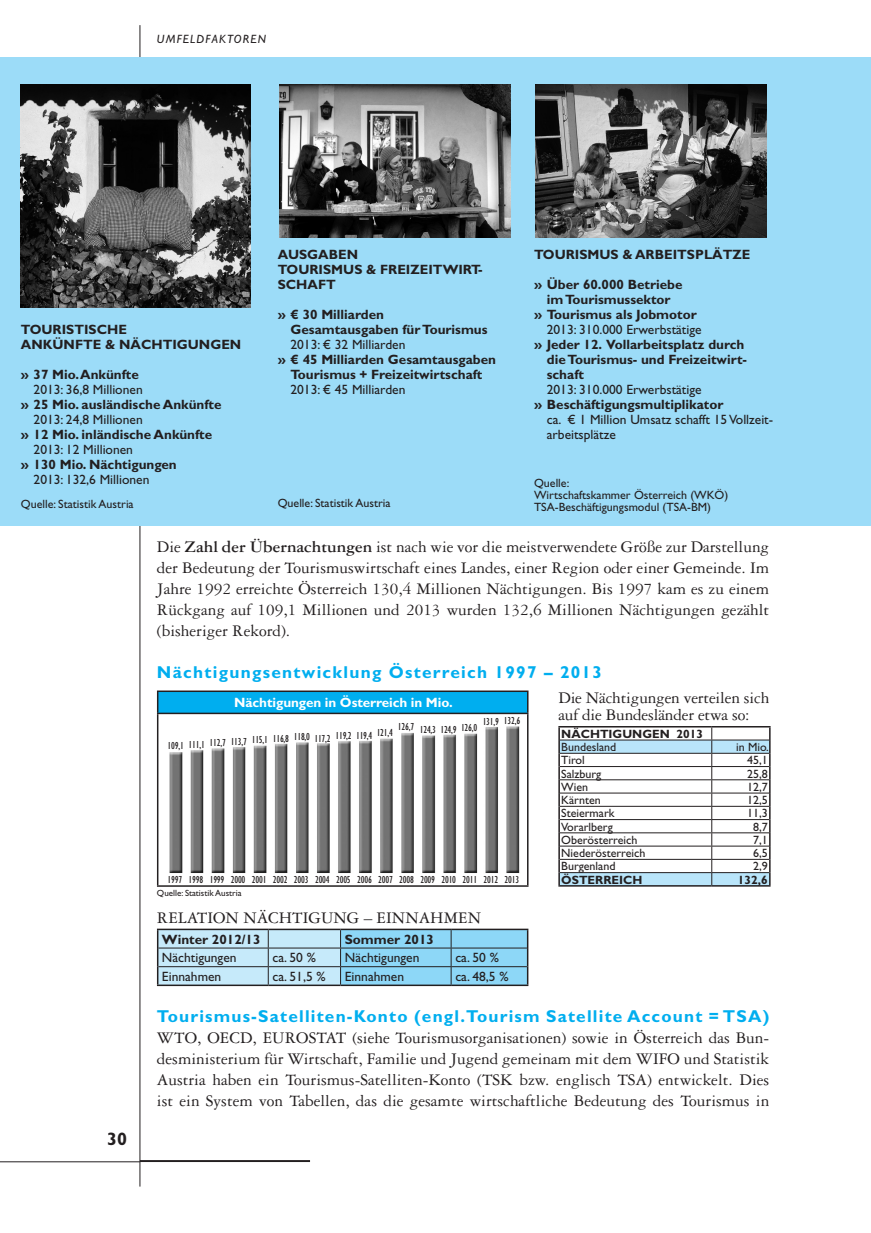
<style>
.page{position:relative;width:871px;height:1233px;background:#fff}
.page>*{position:absolute;margin:0;border:0;box-sizing:border-box;transform-origin:0 0}
.t1{font:700 18px "Gill Sans";color:#231f20}
.t2{font:17.25px/21px "Garamond 3 LT Std";color:#231f20;text-align:justify}
.t3{font:700 17.25px "Gill Sans";letter-spacing:.075em;color:#00aeef}
.t4{font:700 13.5px/15px "Gill Sans";color:#231f20}
.t5{font:13.5px/15px "Gill Sans";color:#231f20}
.t6{font:700 13.5px "Gill Sans";letter-spacing:-.005em;color:#fff}
.t7{font:12px/12px "Gill Sans";color:#231f20}
.t8{font:700 12px "Gill Sans";color:#231f20}
.t9{font:italic 12px "Gill Sans";letter-spacing:.1em;color:#231f20}
.t10{font:condensed 10.5px "Gill Sans";letter-spacing:-.02em;color:#231f20}
.t11{font:9px "Gill Sans";color:#231f20}
.s1{font-weight:700}
</style>
<div class="page">
<hr style="left:140px;top:25px;width:1px;height:1161px;background:#231f20">
<hr style="left:140px;top:1159px;width:170px;height:2px;background:#231f20">
<hr style="left:0;top:1161px;width:140px;height:1px;background:#231f20">
<hr style="left:558px;top:726px;width:154px;height:1px;background:#231f20">
<hr style="left:712px;top:726px;width:58px;height:1px;background:#231f20">
<hr style="left:558px;top:885px;width:154px;height:1px;background:#231f20">
<hr style="left:712px;top:885px;width:58px;height:1px;background:#231f20">
<svg style="left:558px;top:727px;width:212px;height:158px"></svg>
<hr style="left:157px;top:928px;width:111px;height:2px;background:#231f20">
<hr style="left:268px;top:928px;width:73px;height:2px;background:#231f20">
<hr style="left:341px;top:928px;width:110px;height:2px;background:#231f20">
<hr style="left:451px;top:928px;width:77px;height:2px;background:#231f20">
<hr style="left:157px;top:984px;width:111px;height:2px;background:#231f20">
<hr style="left:268px;top:984px;width:73px;height:2px;background:#231f20">
<hr style="left:341px;top:984px;width:110px;height:2px;background:#231f20">
<hr style="left:451px;top:984px;width:77px;height:2px;background:#231f20">
<svg style="left:157px;top:929px;width:371px;height:56px"></svg>
<div style="left:0;top:57px;width:871px;height:468px;background:#9cdcf8"></div>
<img style="left:21px;top:85px;width:229px;height:222px">
<img style="left:279px;top:85px;width:231px;height:153px">
<img style="left:535px;top:85px;width:232px;height:153px">
<div style="left:158px;top:691px;width:370px;height:22px;background:#00aeef"></div>
<hr style="left:157px;top:690px;width:371px;height:2px;background:#231f20">
<svg style="left:157px;top:692px;width:1px;height:20px"></svg>
<svg style="left:527px;top:692px;width:1px;height:20px"></svg>
<hr style="left:157px;top:712px;width:371px;height:2px;background:#231f20">
<hr style="left:157px;top:714px;width:1px;height:171px;background:#231f20">
<hr style="left:527px;top:714px;width:1px;height:171px;background:#231f20">
<hr style="left:157px;top:885px;width:371px;height:1px;background:#231f20">
<img style="left:169px;top:726px;width:351px;height:147px">
<p class="t9" style="left:157px;top:32px;width:111px">UMFELDFAKTOREN</p>
<p class="t4" style="left:21px;top:322px;width:132px;text-indent:41px">ISTISCHE<br>ANKÜNFTE &amp; NÄCHT</p>
<p class="t4" style="left:21px;top:322px;width:12px">TOUR</p>
<p class="t4" style="left:172px;top:337px;width:16px">IGUNGEN</p>
<p class="t4" style="left:21px;top:367px;width:119px">» 37 Mio. Ankünfte</p>
<p class="t5" style="left:34px;top:382px;width:111px">2013: 36,8 Millionen</p>
<p class="t4" style="left:21px;top:397px;width:202px">» 25 Mio. ausländische Ankünfte</p>
<p class="t5" style="left:34px;top:412px;width:111px">2013: 24,8 Millionen</p>
<p class="t4" style="left:21px;top:427px;width:193px">» 12 Mio. inländische Ankünfte</p>
<p class="t5" style="left:34px;top:442px;width:101px">2013: 12 Millionen</p>
<p class="t4" style="left:21px;top:457px;width:157px">» 130 Mio. Nächtigungen</p>
<p class="t5" style="left:34px;top:472px;width:117px">2013: 132,6 Millionen</p>
<p class="t7" style="left:21px;top:498px;width:114px">Quelle: Statistik Austria</p>
<p class="t4" style="left:278px;top:247px;width:21px">AUSG</p>
<p class="t4" style="left:318px;top:247px;width:21px">ABEN</p>
<p class="t4" style="left:278px;top:262px;width:12px">TOUR</p>
<p class="t4" style="left:319px;top:262px;width:16px">ISMUS</p>
<p class="t4" style="left:366px;top:262px;width:118px">&amp; FREIZEITWIRT-</p>
<p class="t4" style="left:278px;top:277px;width:11px">SCH</p>
<p class="t4" style="left:307px;top:277px;width:29px">AFT</p>
<p class="t4" style="left:290px;top:307px;width:199px;text-indent:-13px">» € 30 Milliarden<br>Gesamtausgaben für Tourismus</p>
<p class="t5" style="left:290px;top:337px;width:116px">2013: € 32 Milliarden</p>
<p class="t4" style="left:278px;top:352px;width:220px">» € 45 Milliarden Gesamtausgaben<br>Tourismus + Freizeitwirtschaft</p>
<p class="t5" style="left:290px;top:382px;width:116px">2013: € 45 Milliarden</p>
<p class="t7" style="left:278px;top:497px;width:114px">Quelle: Statistik Austria</p>
<p class="t4" style="left:534px;top:247px;width:12px">TOUR</p>
<p class="t4" style="left:575px;top:247px;width:16px">ISMUS</p>
<p class="t4" style="left:622px;top:247px;width:33px">&amp; ARBE</p>
<p class="t4" style="left:673px;top:247px;width:77px">ITSPLÄTZE</p>
<p class="t4" style="left:534px;top:277px;width:150px">» Über 60.000 Betriebe</p>
<p class="t4" style="left:547px;top:292px;width:125px">im Tourismussektor</p>
<p class="t4" style="left:534px;top:307px;width:164px">» Tourismus als Jobmotor</p>
<p class="t5" style="left:547px;top:322px;width:156px">2013: 310.000 Erwerbstätige</p>
<p class="t4" style="left:547px;top:337px;width:202px;text-indent:-13px">» Jeder 12. Vollarbeitsplatz durch die Tourismus- und Freizeitwirt&shy;schaft</p>
<p class="t5" style="left:547px;top:382px;width:156px">2013: 310.000 Erwerbstätige</p>
<p class="t4" style="left:534px;top:397px;width:191px">» Beschäftigungsmultiplikator</p>
<p class="t5" style="left:547px;top:412px;width:228px">ca. € 1 Million Umsatz schafft 15 Vollzeit&shy;arbeitsplätze</p>
<p class="t7" style="left:534px;top:477px;width:196px">Quelle:<br>Wirtschaftskammer Österreich (WKÖ)<br>TSA-Beschäftigungsmodul (TSA-BM)</p>
<p class="t1" style="left:107px;top:1127px;width:21px">30</p>
<p class="t2" style="left:157px;top:536px;width:614px">Die <span class="s1">Zahl der Übernachtungen</span> ist nach wie vor die meistverwendete Größe zur Darstellung der Bedeutung der Tourismuswirtschaft eines Landes, einer Region oder einer Gemeinde. Im Jahre 1992 erreichte Österreich 130,4 Millionen Nächtigungen. Bis 1997 kam es zu einem Rückgang auf 109,1 Millionen und 2013 wurden 132,6 Millionen Nächtigungen gezählt (bisheriger Rekord).</p>
<p class="t3" style="left:157px;top:662px;width:446px">Nächtigungsentwicklung Österreich 1997 – 2013</p>
<p class="t2" style="left:558px;top:690px;width:212px;line-height:16.5px">Die Nächtigungen verteilen sich auf die Bundesländer etwa so:</p>
<p class="t8" style="left:561px;top:726px;width:30px">NÄCHT</p>
<p class="t8" style="left:609px;top:726px;width:15px">IGUNGEN</p>
<p class="t8" style="left:677px;top:726px;width:28px">2013</p>
<p class="t7" style="left:561px;top:741px;width:57px">Bundesland</p>
<p class="t7" style="left:736px;top:741px;width:34px">in Mio.</p>
<p class="t7" style="left:561px;top:754px;width:25px">Tirol</p>
<p class="t7" style="left:747px;top:754px;width:22px">45,1</p>
<p class="t7" style="left:561px;top:767px;width:42px">Salzburg</p>
<p class="t7" style="left:747px;top:767px;width:22px">25,8</p>
<p class="t7" style="left:561px;top:781px;width:28px">Wien</p>
<p class="t7" style="left:747px;top:781px;width:22px">12,7</p>
<p class="t7" style="left:561px;top:794px;width:41px">Kärnten</p>
<p class="t7" style="left:747px;top:794px;width:22px">12,5</p>
<p class="t7" style="left:561px;top:807px;width:55px">Steiermark</p>
<p class="t7" style="left:747px;top:807px;width:22px">11,3</p>
<p class="t7" style="left:561px;top:820px;width:53px">Vorarlberg</p>
<p class="t7" style="left:753px;top:820px;width:16px">8,7</p>
<p class="t7" style="left:561px;top:833px;width:78px">Oberösterreich</p>
<p class="t7" style="left:753px;top:833px;width:16px">7,1</p>
<p class="t7" style="left:561px;top:847px;width:86px">Niederösterreich</p>
<p class="t7" style="left:753px;top:847px;width:16px">6,5</p>
<p class="t7" style="left:561px;top:860px;width:56px">Burgenland</p>
<p class="t7" style="left:753px;top:860px;width:16px">2,9</p>
<p class="t8" style="left:561px;top:872px;width:20px">ÖSTERRE</p>
<p class="t8" style="left:619px;top:872px;width:14px">ICH</p>
<p class="t8" style="left:738px;top:872px;width:31px">132,6</p>
<p class="t2" style="left:157px;top:907px;width:326px">RELATION NÄCHTIGUNG – EINNAHMEN</p>
<p class="t4" style="left:162px;top:931px;width:100px">Winter 2012/13</p>
<p class="t4" style="left:345px;top:931px;width:91px">Sommer 2013</p>
<p class="t5" style="left:162px;top:950px;width:76px">Nächtigungen</p>
<p class="t5" style="left:272px;top:950px;width:45px">ca. 50 %</p>
<p class="t5" style="left:345px;top:950px;width:76px">Nächtigungen</p>
<p class="t5" style="left:455px;top:950px;width:45px">ca. 50 %</p>
<p class="t5" style="left:162px;top:969px;width:61px">Einnahmen</p>
<p class="t5" style="left:272px;top:969px;width:55px">ca. 51,5 %</p>
<p class="t5" style="left:345px;top:969px;width:61px">Einnahmen</p>
<p class="t5" style="left:455px;top:969px;width:55px">ca. 48,5 %</p>
<p class="t3" style="left:157px;top:1005px;width:614px">Tourismus-Satelliten-Konto (engl.Tourism Satellite Account = TSA)</p>
<p class="t2" style="left:157px;top:1027px;width:614px">WTO, OECD, EUROSTAT (siehe Tourismusorganisationen) sowie in Österreich das Bun&shy;desministerium für Wirtschaft, Familie und Jugend gemeinam mit dem WIFO und Statistik Austria haben ein Tourismus-Satelliten-Konto (TSK bzw. englisch TSA) entwickelt. Dies ist ein System von Tabellen, das die gesamte wirtschaftliche Bedeutung des Tourismus in</p>
<p class="t6" style="left:234px;top:694px;width:220px">Nächtigungen in Österreich in Mio.</p>
<p class="t10" style="left:483px;top:715px;width:39px">131,9 132,6</p>
<p class="t10" style="left:398px;top:720px;width:18px">126,7</p>
<p class="t10" style="left:420px;top:723px;width:38px">124,3 124,9</p>
<p class="t10" style="left:461px;top:722px;width:18px">126,0</p>
<p class="t10" style="left:168px;top:740px;width:18px">109,1</p>
<p class="t10" style="left:189px;top:738px;width:18px">111,1</p>
<p class="t10" style="left:210px;top:737px;width:18px">112,7</p>
<p class="t10" style="left:231px;top:735px;width:18px">113,7</p>
<p class="t10" style="left:252px;top:734px;width:18px">115,1</p>
<p class="t10" style="left:273px;top:732px;width:18px">116,8</p>
<p class="t10" style="left:294px;top:731px;width:18px">118,0</p>
<p class="t10" style="left:314px;top:732px;width:18px">117,2</p>
<p class="t10" style="left:335px;top:729px;width:38px">119,2 119,4</p>
<p class="t10" style="left:377px;top:726px;width:18px">121,4</p>
<p class="t10" style="left:168px;top:873px;width:353px">1997 1998 1999 2000 2001 2002 2003 2004 2005 2006 2007 2008 2009 2010 2011 2012 2013</p>
<p class="t11" style="left:157px;top:887px;width:86px">Quelle: Statistik Austria</p>
</div>
